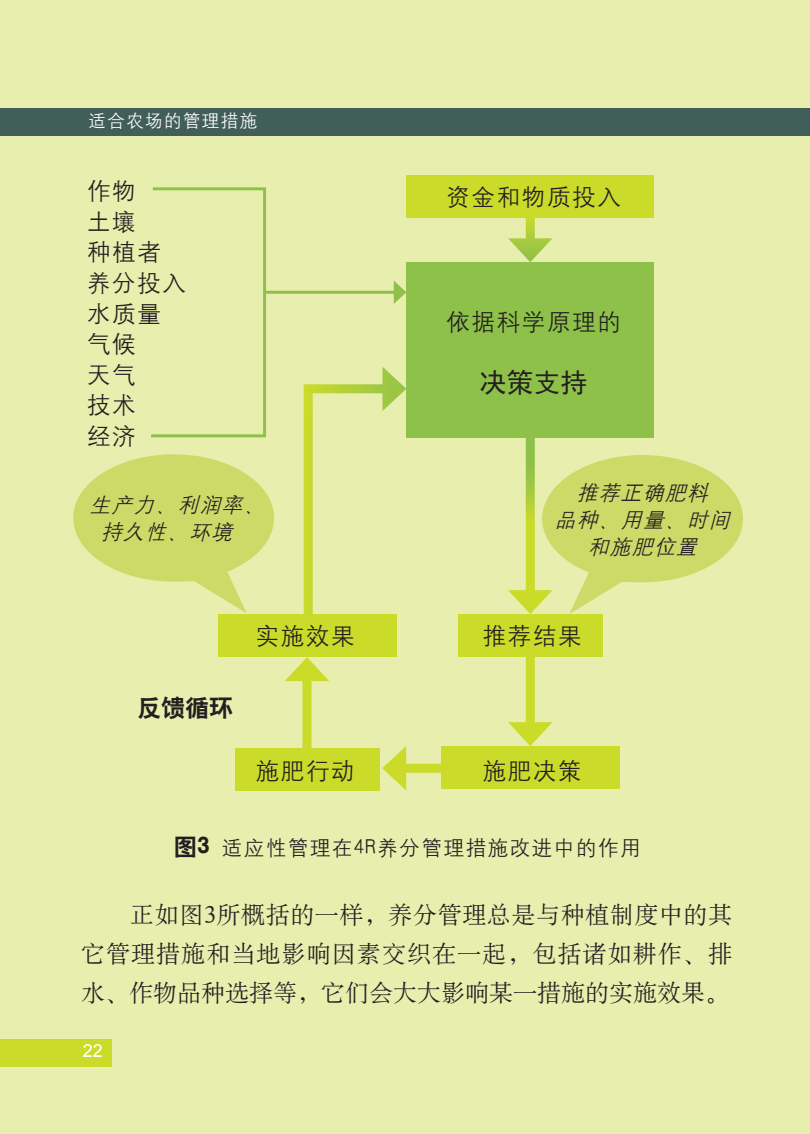
<style>
.page{position:relative;width:810px;height:1134px;background:#e7eeae}
.page>*{position:absolute;margin:0;border:0;box-sizing:border-box;transform-origin:0 0}
.图释2{font:27px "Sim Hei";color:#231f20}
.正宋1{font:24px/39px "H Ya 6 gj";color:#231f20;text-align:justify}
.图释{font:24px "H Yg 2 gj";letter-spacing:.05em;color:#231f20}
.图释2-2{font:24px "H Yb 2 gj";color:#231f20}
.图释-2{font:italic 21px "H Yg 2 gj";color:#231f20}
.图释2-3{font:21px "H Yg 2 gj";letter-spacing:.05em;color:#231f20}
.标头{font:18px "H Yg 2 gj";letter-spacing:.05em;color:#fff}
.t1{font:18px "Arial";color:#fff}
.s1{font-family:"H Yb 2 gj";font-size:24px}
</style>
<div class="page">
<div style="left:1px;top:108px;width:809px;height:27px;background:#3e5b57"></div>
<div style="left:0;top:1040px;width:112px;height:27px;background:#cadb2a"></div>
<div style="left:406px;top:176px;width:248px;height:42px;background:#cadb2a"></div>
<div style="left:458px;top:614px;width:145px;height:42px;background:#cadb2a"></div>
<div style="left:235px;top:748px;width:144px;height:42px;background:#cadb2a"></div>
<div style="left:441px;top:746px;width:178px;height:42px;background:#cadb2a"></div>
<div style="left:406px;top:262px;width:248px;height:175px;background:#8ec14a"></div>
<div style="left:218px;top:614px;width:178px;height:42px;background:#cadb2a"></div>
<svg style="left:151px;top:187px;width:117px;height:251px"></svg>
<hr style="left:266px;top:291px;width:129px;height:3px;background:#8ec14a">
<svg style="left:394px;top:281px;width:12px;height:23px"></svg>
<svg style="left:526px;top:218px;width:9px;height:20px"></svg>
<svg style="left:508px;top:238px;width:44px;height:24px"></svg>
<div style="left:526px;top:437px;width:9px;height:161px;background:#8ec14a"></div>
<div style="left:526px;top:651px;width:9px;height:79px;background:#cadb2a"></div>
<svg style="left:508px;top:722px;width:44px;height:24px"></svg>
<div style="left:303px;top:673px;width:9px;height:82px;background:#cadb2a"></div>
<svg style="left:285px;top:657px;width:44px;height:24px"></svg>
<div style="left:398px;top:764px;width:43px;height:9px;background:#cadb2a"></div>
<svg style="left:382px;top:746px;width:24px;height:44px"></svg>
<svg style="left:303px;top:367px;width:103px;height:256px"></svg>
<svg style="left:508px;top:455px;width:235px;height:159px"></svg>
<svg style="left:73px;top:454px;width:201px;height:159px"></svg>
<p class="标头" style="left:88px;top:112px;width:171px">适合农场的管理措施</p>
<p class="图释" style="left:87px;top:179px;width:51px">作物</p>
<p class="图释" style="left:87px;top:210px;width:51px">土壤</p>
<p class="图释" style="left:87px;top:240px;width:76px">种植者</p>
<p class="图释" style="left:87px;top:271px;width:101px">养分投入</p>
<p class="图释" style="left:87px;top:301px;width:76px">水质量</p>
<p class="图释" style="left:87px;top:332px;width:51px">气候</p>
<p class="图释" style="left:87px;top:363px;width:51px">天气</p>
<p class="图释" style="left:87px;top:393px;width:51px">技术</p>
<p class="图释" style="left:87px;top:424px;width:51px">经济</p>
<p class="图释-2" style="left:90px;top:494px;width:182px">生产力、利润率、</p>
<p class="图释-2" style="left:101px;top:521px;width:138px">持久性、环境</p>
<p class="图释" style="left:446px;top:185px;width:177px">资金和物质投入</p>
<p class="图释" style="left:446px;top:310px;width:177px">依据科学原理的</p>
<p class="图释2" style="left:480px;top:369px;width:109px">决策支持</p>
<p class="图释-2" style="left:577px;top:482px;width:138px">推荐正确肥料</p>
<p class="图释-2" style="left:555px;top:509px;width:182px">品种、用量、时间</p>
<p class="图释-2" style="left:588px;top:536px;width:116px">和施肥位置</p>
<p class="图释2-2" style="left:137px;top:696px;width:97px">反馈循环</p>
<p class="图释" style="left:255px;top:624px;width:101px">实施效果</p>
<p class="图释" style="left:482px;top:624px;width:101px">推荐结果</p>
<p class="图释" style="left:255px;top:759px;width:101px">施肥行动</p>
<p class="图释" style="left:482px;top:759px;width:101px">施肥决策</p>
<p class="图释2-3" style="left:174px;top:837px;width:469px"><span class="s1">图3</span> 适应性管理在4R养分管理措施改进中的作用</p>
<p class="正宋1" style="left:81px;top:895px;width:653px;text-indent:49px">正如图3所概括的一样，养分管理总是与种植制度中的其它管理措施和当地影响因素交织在一起，包括诸如耕作、排水、作物品种选择等，它们会大大影响某一措施的实施效果。</p>
<p class="t1" style="left:83px;top:1039px;width:22px">22</p>
</div>
